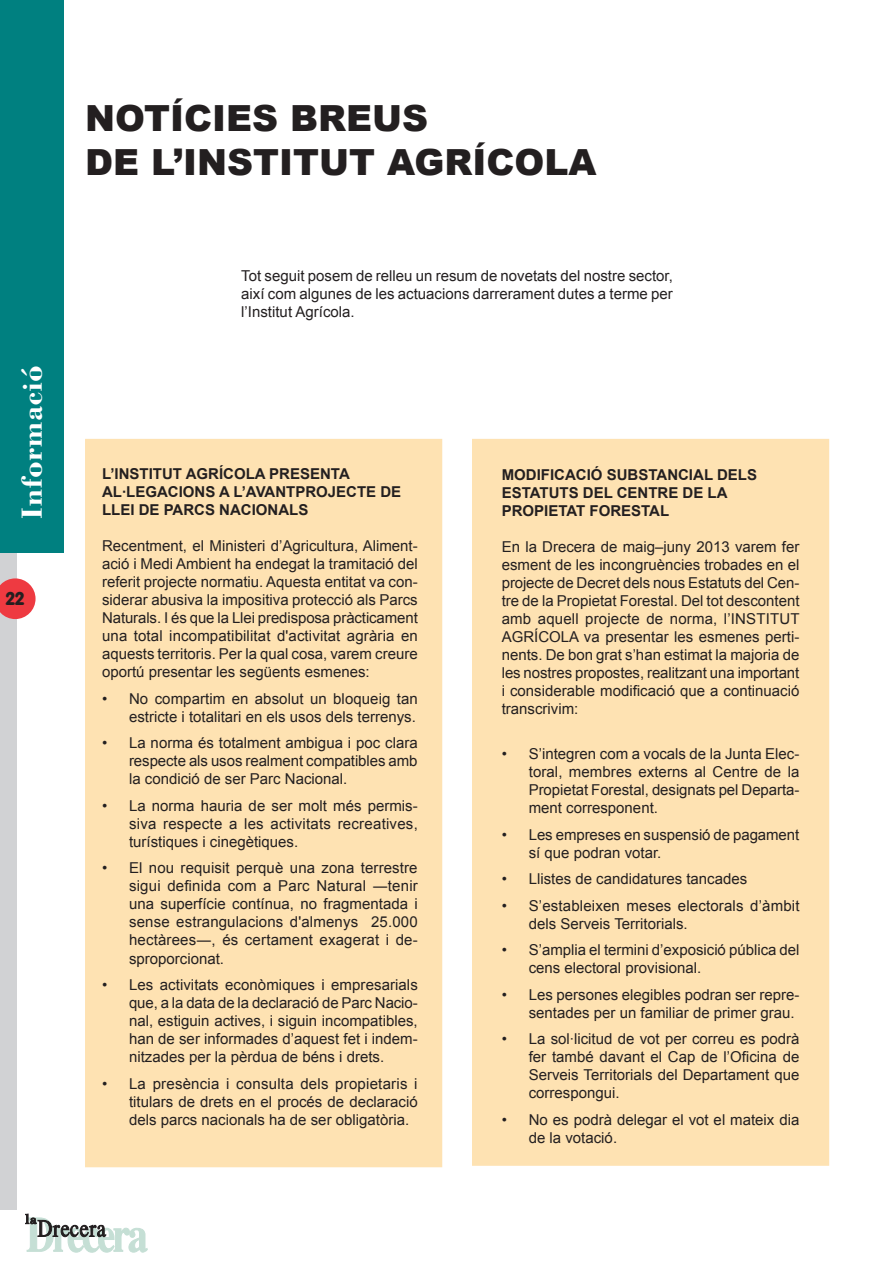
<style>
.page{position:relative;width:893px;height:1263px;background:#fff}
.page>*{position:absolute;margin:0;border:0;box-sizing:border-box;transform-origin:0 0}
.t1{font:900 36px "Arial";color:#231f20}
.t2{font:700 30px "Bodoni";letter-spacing:.02em;color:#fff}
.t3{font:18px "VAG Rounded BT";color:#231f20}
.texto_actiu{font:15px/18px "Arial";color:#231f20;text-align:justify}
.texto_actiu-2{font:700 15px/18px "Arial";color:#231f20}
</style>
<div class="page">
<div style="left:0;top:0;width:17px;height:1210px;background:#d1d2d4"></div>
<svg style="left:0;top:578px;width:36px;height:41px"></svg>
<svg style="left:25px;top:1213px;width:123px;height:40px"></svg>
<div style="left:0;top:0;width:64px;height:553px;background:#008080"></div>
<div style="left:85px;top:439px;width:357px;height:728px;background:#fee2b2"></div>
<div style="left:472px;top:439px;width:357px;height:727px;background:#fee2b2"></div>
<p class="t2" style="left:13px;top:519px;width:155px;rotate:-90deg">Informació</p>
<p class="t3" style="left:6px;top:587px;width:20px">22</p>
<p class="t1" style="left:85px;top:92px;width:345px">NOTÍCIES BREUS</p>
<p class="t1" style="left:85px;top:136px;width:513px">DE L’INSTITUT AGRÍCOLA</p>
<p class="texto_actiu" style="left:241px;top:267px;width:433px">Tot seguit posem de relleu un resum de novetats del nostre sector, així com algunes de les actuacions darrerament dutes a terme per l’Institut Agrícola.</p>
<p class="texto_actiu-2" style="left:102px;top:466px;width:301px">L’INSTITUT AGRÍCOLA PRESENTA<br>AL·LEGACIONS A L’AVANTPROJECTE DE<br>LLEI DE PARCS NACIONALS</p>
<p class="texto_actiu" style="left:102px;top:537px;width:317px">Recentment, el Ministeri d’Agricultura, Aliment&shy;ació i Medi Ambient ha endegat la tramitació del referit projecte normatiu. Aquesta entitat va con&shy;siderar abusiva la impositiva protecció als Parcs Naturals. I és que la Llei predisposa pràcticament una total incompatibilitat d'activitat agrària en aquests territoris. Per la qual cosa, varem creure oportú presentar les següents esmenes:</p>
<p class="texto_actiu" style="left:102px;top:690px;width:317px;text-align:right">• No compartim en absolut un bloqueig tan estricte i totalitari en els usos dels terrenys.</p>
<p class="texto_actiu" style="left:129px;top:734px;width:290px;text-indent:-27px">• La norma és totalment ambigua i poc clara respecte als usos realment compatibles amb la condició de ser Parc Nacional.</p>
<p class="texto_actiu" style="left:129px;top:797px;width:290px;text-indent:-27px">• La norma hauria de ser molt més permis&shy;siva respecte a les activitats recreatives, turístiques i cinegètiques.</p>
<p class="texto_actiu" style="left:129px;top:859px;width:290px;text-indent:-27px">• El nou requisit perquè una zona terrestre sigui definida com a Parc Natural ―tenir una superfície contínua, no fragmentada i sense estrangulacions d'almenys 25.000 hectàrees―, és certament exagerat i de&shy;sproporcionat.</p>
<p class="texto_actiu" style="left:129px;top:976px;width:290px;text-indent:-27px">• Les activitats econòmiques i empresarials que, a la data de la declaració de Parc Nacio&shy;nal, estiguin actives, i siguin incompatibles, han de ser informades d’aquest fet i indem&shy;nitzades per la pèrdua de béns i drets.</p>
<p class="texto_actiu" style="left:129px;top:1074px;width:290px;text-indent:-27px">• La presència i consulta dels propietaris i titulars de drets en el procés de declaració dels parcs nacionals ha de ser obligatòria.</p>
<p class="texto_actiu-2" style="left:502px;top:467px;width:257px">MODIFICACIÓ SUBSTANCIAL DELS</p>
<p class="texto_actiu-2" style="left:502px;top:485px;width:227px">ESTATUTS DEL CENTRE DE LA</p>
<p class="texto_actiu-2" style="left:502px;top:503px;width:169px">PROPIETAT FORESTAL</p>
<p class="texto_actiu" style="left:502px;top:538px;width:299px">En la Drecera de maig–juny 2013 varem fer esment de les incongruències trobades en el projecte de Decret dels nous Estatuts del Cen&shy;tre de la Propietat Forestal. Del tot descontent amb aquell projecte de norma, l’INSTITUT AGRÍCOLA va presentar les esmenes perti&shy;nents. De bon grat s’han estimat la majoria de les nostres propostes, realitzant una important i considerable modificació que a continuació transcrivim:</p>
<p class="texto_actiu" style="left:529px;top:745px;width:272px;text-indent:-27px">• S’integren com a vocals de la Junta Elec&shy;toral, membres externs al Centre de la Propietat Forestal, designats pel Departa&shy;ment corresponent.</p>
<p class="texto_actiu" style="left:529px;top:825px;width:272px;text-indent:-27px">• Les empreses en suspensió de pagament sí que podran votar.</p>
<p class="texto_actiu" style="left:502px;top:870px;width:247px">• Llistes de candidatures tancades</p>
<p class="texto_actiu" style="left:529px;top:896px;width:272px;text-indent:-27px">• S’estableixen meses electorals d’àmbit dels Serveis Territorials.</p>
<p class="texto_actiu" style="left:529px;top:941px;width:272px;text-indent:-27px">• S’amplia el termini d’exposició pública del cens electoral provisional.</p>
<p class="texto_actiu" style="left:529px;top:985px;width:272px;text-indent:-27px">• Les persones elegibles podran ser repre&shy;sentades per un familiar de primer grau.</p>
<p class="texto_actiu" style="left:529px;top:1030px;width:272px;text-indent:-27px">• La sol·licitud de vot per correu es podrà fer també davant el Cap de l’Oficina de Serveis Territorials del Departament que correspongui.</p>
<p class="texto_actiu" style="left:529px;top:1110px;width:272px;text-indent:-27px">• No es podrà delegar el vot el mateix dia de la votació.</p>
</div>
